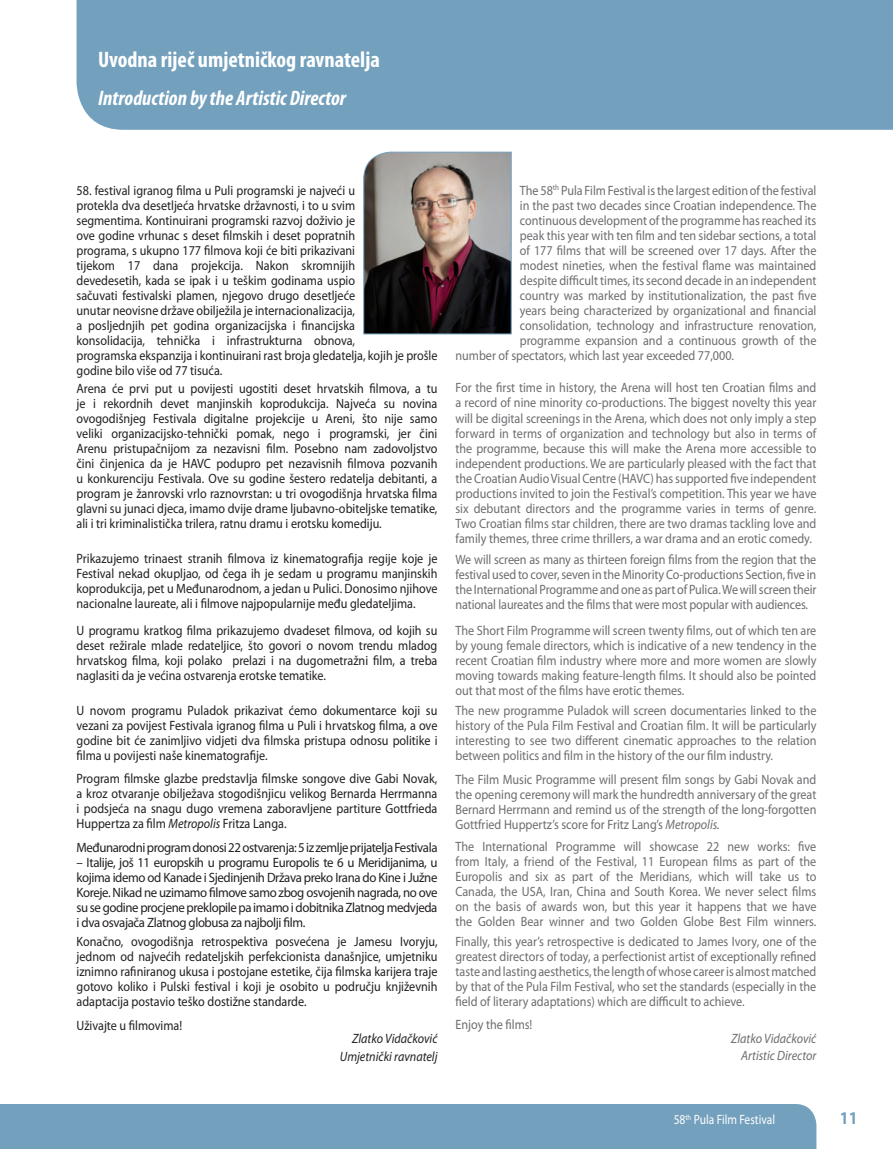
<style>
.page{position:relative;width:893px;height:1149px;background:#fff}
.page>*{position:absolute;margin:0;border:0;box-sizing:border-box;transform-origin:0 0}
.t1{font:700 condensed 22.5px "Myriad Pro";color:#fff}
.t2{font:italic 700 condensed 21px "Myriad Pro";color:#fff}
.t3{font:700 18px "Myriad Pro";color:#73a0bd;scale:.9 1}
.t4{font:13.5px/15px "Myriad Pro";color:#6c6d70;text-align:justify;scale:.9 1}
.t5{font:13.5px/15px "Myriad Pro";color:#231f20;text-align:justify;scale:.9 1}
.t6{font:13.5px/15px "Myriad Pro";color:#231f20;text-align:justify;scale:.95 1}
.t7{font:13.5px "Myriad Pro";letter-spacing:-.03em;color:#231f20;scale:.95 1}
.t8{font:italic 13.5px/17.7px "Myriad Pro";color:#231f20;text-align:right;scale:.9 1}
.t9{font:italic 13.5px/17.7px "Myriad Pro";color:#6c6d70;text-align:right;scale:.9 1}
.t10{font:13.5px "Myriad Pro";color:#fff;scale:.85 1}
.s1{font-style:italic}
</style>
<div class="page">
<svg style="left:364px;top:152px;width:147px;height:182px"></svg>
<div style="left:77px;top:0;width:816px;height:130px;background:#73a0bd"></div>
<div style="left:0;top:1104px;width:816px;height:44px;background:#73a0bd"></div>
<h1 class="t1" style="left:98px;top:45px;width:283px">Uvodna riječ umjetničkog ravnatelja</h1>
<h2 class="t2" style="left:98px;top:85px;width:250px">Introduction by the Artistic Director</h2>
<p class="t5" style="left:77px;top:182px;width:403px;text-align:left">58. festival igranog filma u Puli programski je najveći u<br>protekla dva desetljeća hrvatske državnosti, i to u svim<br>segmentima. Kontinuirani programski razvoj doživio je<br>ove godine vrhunac s deset filmskih i deset popratnih<br>programa, s ukupno 177 filmova koji će biti prikazivani<br>tijekom 17 dana projekcija. Nakon skromnijih<br>devedesetih, kada se ipak i u teškim godinama uspio<br>sačuvati festivalski plamen, njegovo drugo desetljeće<br>unutar neovisne države obilježila je internacionalizacija,<br>a posljednjih pet godina organizacijska i financijska<br>konsolidacija, tehnička i infrastrukturna obnova,<br>programska ekspanzija i kontinuirani rast broja gledatelja, kojih je prošle godine bilo više od 77 tisuća.</p>
<p class="t5" style="left:77px;top:380px;width:403px">Arena će prvi put u povijesti ugostiti deset hrvatskih filmova, a tu je i rekordnih devet manjinskih koprodukcija. Najveća su novina ovogodišnjeg Festivala digitalne projekcije u Areni, što nije samo veliki organizacijsko-tehnički pomak, nego i programski, jer čini Arenu pristupačnijom za nezavisni film. Posebno nam zadovoljstvo čini činjenica da je HAVC podupro pet nezavisnih filmova pozvanih u konkurenciju Festivala. Ove su godine šestero redatelja debitanti, a program je žanrovski vrlo raznovrstan: u tri ovogodišnja hrvatska filma glavni su junaci djeca, imamo dvije drame ljubavno-obiteljske tematike, ali i tri kriminalistička trilera, ratnu dramu i erotsku komediju.</p>
<p class="t5" style="left:77px;top:550px;width:403px">Prikazujemo trinaest stranih filmova iz kinematografija regije koje je Festival nekad okupljao, od čega ih je sedam u programu manjinskih koprodukcija, pet u Međunarodnom, a jedan u Pulici. Donosimo njihove nacionalne laureate, ali i filmove najpopularnije među gledateljima.</p>
<p class="t5" style="left:77px;top:622px;width:403px">U programu kratkog filma prikazujemo dvadeset filmova, od kojih su deset režirale mlade redateljice, što govori o novom trendu mladog hrvatskog filma, koji polako prelazi i na dugometražni film, a treba naglasiti da je većina ostvarenja erotske tematike.</p>
<p class="t5" style="left:77px;top:702px;width:403px">U novom programu Puladok prikazivat ćemo dokumentarce koji su vezani za povijest Festivala igranog filma u Puli i hrvatskog filma, a ove godine bit će zanimljivo vidjeti dva filmska pristupa odnosu politike i filma u povijesti naše kinematografije.</p>
<p class="t5" style="left:77px;top:770px;width:403px">Program filmske glazbe predstavlja filmske songove dive Gabi Novak, a kroz otvaranje obilježava stogodišnjicu velikog Bernarda Herrmanna i podsjeća na snagu dugo vremena zaboravljene partiture Gottfrieda Huppertza za film <span class="s1">Metropolis</span> Fritza Langa.</p>
<p class="t7" style="left:77px;top:838px;width:381px">Međunarodni program donosi 22 ostvarenja: 5 iz zemlje prijatelja Festivala</p>
<p class="t6" style="left:77px;top:854px;width:381px">– Italije, još 11 europskih u programu Europolis te 6 u Meridijanima, u kojima idemo od Kanade i Sjedinjenih Država preko Irana do Kine i Južne Koreje. Nikad ne uzimamo filmove samo zbog osvojenih nagrada, no ove su se godine procjene preklopile pa imamo i dobitnika Zlatnog medvjeda i dva osvajača Zlatnog globusa za najbolji film.</p>
<p class="t5" style="left:77px;top:933px;width:403px">Konačno, ovogodišnja retrospektiva posvećena je Jamesu Ivoryju, jednom od najvećih redateljskih perfekcionista današnjice, umjetniku iznimno rafiniranog ukusa i postojane estetike, čija filmska karijera traje gotovo koliko i Pulski festival i koji je osobito u području književnih adaptacija postavio teško dostižne standarde.</p>
<p class="t5" style="left:77px;top:1016px;width:119px">Uživajte u filmovima!</p>
<p class="t8" style="left:340px;top:1029px;width:110px">Zlatko Vidačković<br>Umjetnički ravnatelj</p>
<p class="t4" style="left:520px;top:182px;width:331px">The 58<sup>th</sup> Pula Film Festival is the largest edition of the festival</p>
<p class="t4" style="left:520px;top:197px;width:331px">in the past two decades since Croatian independence. The</p>
<p class="t4" style="left:520px;top:212px;width:331px">continuous development of the programme has reached its</p>
<p class="t4" style="left:520px;top:227px;width:331px">peak this year with ten film and ten sidebar sections, a total</p>
<p class="t4" style="left:520px;top:242px;width:331px">of 177 films that will be screened over 17 days. After the</p>
<p class="t4" style="left:520px;top:257px;width:331px">modest nineties, when the festival flame was maintained</p>
<p class="t4" style="left:520px;top:272px;width:331px">despite difficult times, its second decade in an independent</p>
<p class="t4" style="left:520px;top:287px;width:331px">country was marked by institutionalization, the past five</p>
<p class="t4" style="left:520px;top:302px;width:331px">years being characterized by organizational and financial</p>
<p class="t4" style="left:520px;top:317px;width:331px">consolidation, technology and infrastructure renovation,</p>
<p class="t4" style="left:520px;top:332px;width:331px">programme expansion and a continuous growth of the</p>
<p class="t4" style="left:455px;top:347px;width:311px">number of spectators, which last year exceeded 77,000.</p>
<p class="t4" style="left:455px;top:380px;width:403px">For the first time in history, the Arena will host ten Croatian films and a record of nine minority co-productions. The biggest novelty this year will be digital screenings in the Arena, which does not only imply a step forward in terms of organization and technology but also in terms of the programme, because this will make the Arena more accessible to independent productions. We are particularly pleased with the fact that the Croatian Audio Visual Centre (HAVC) has supported five independent productions invited to join the Festival’s competition. This year we have six debutant directors and the programme varies in terms of genre.<br>Two Croatian films star children, there are two dramas tackling love and family themes, three crime thrillers, a war drama and an erotic comedy.</p>
<p class="t4" style="left:455px;top:551px;width:402px">We will screen as many as thirteen foreign films from the region that the festival used to cover, seven in the Minority Co-productions Section, five in the International Programme and one as part of Pulica. We will screen their national laureates and the films that were most popular with audiences.</p>
<p class="t4" style="left:455px;top:622px;width:403px">The Short Film Programme will screen twenty films, out of which ten are by young female directors, which is indicative of a new tendency in the recent Croatian film industry where more and more women are slowly moving towards making feature-length films. It should also be pointed out that most of the films have erotic themes.</p>
<p class="t4" style="left:455px;top:702px;width:403px">The new programme Puladok will screen documentaries linked to the history of the Pula Film Festival and Croatian film. It will be particularly interesting to see two different cinematic approaches to the relation between politics and film in the history of the our film industry.</p>
<p class="t4" style="left:455px;top:771px;width:403px">The Film Music Programme will present film songs by Gabi Novak and the opening ceremony will mark the hundredth anniversary of the great Bernard Herrmann and remind us of the strength of the long-forgotten Gottfried Huppertz’s score for Fritz Lang’s <span class="s1">Metropolis.</span></p>
<p class="t4" style="left:455px;top:838px;width:403px">The International Programme will showcase 22 new works: five from Italy, a friend of the Festival, 11 European films as part of the Europolis and six as part of the Meridians, which will take us to Canada, the USA, Iran, China and South Korea. We never select films on the basis of awards won, but this year it happens that we have the Golden Bear winner and two Golden Globe Best Film winners.</p>
<p class="t4" style="left:455px;top:933px;width:403px">Finally, this year’s retrospective is dedicated to James Ivory, one of the greatest directors of today, a perfectionist artist of exceptionally refined taste and lasting aesthetics, the length of whose career is almost matched by that of the Pula Film Festival, who set the standards (especially in the field of literary adaptations) which are difficult to achieve.</p>
<p class="t4" style="left:455px;top:1016px;width:87px">Enjoy the films!</p>
<p class="t9" style="left:731px;top:1028px;width:96px">Zlatko Vidačković<br>Artistic Director</p>
<p class="t10" style="left:674px;top:1111px;width:121px">58<sup>th</sup> Pula Film Festival</p>
<h3 class="t3" style="left:840px;top:1105px;width:21px">11</h3>
</div>
